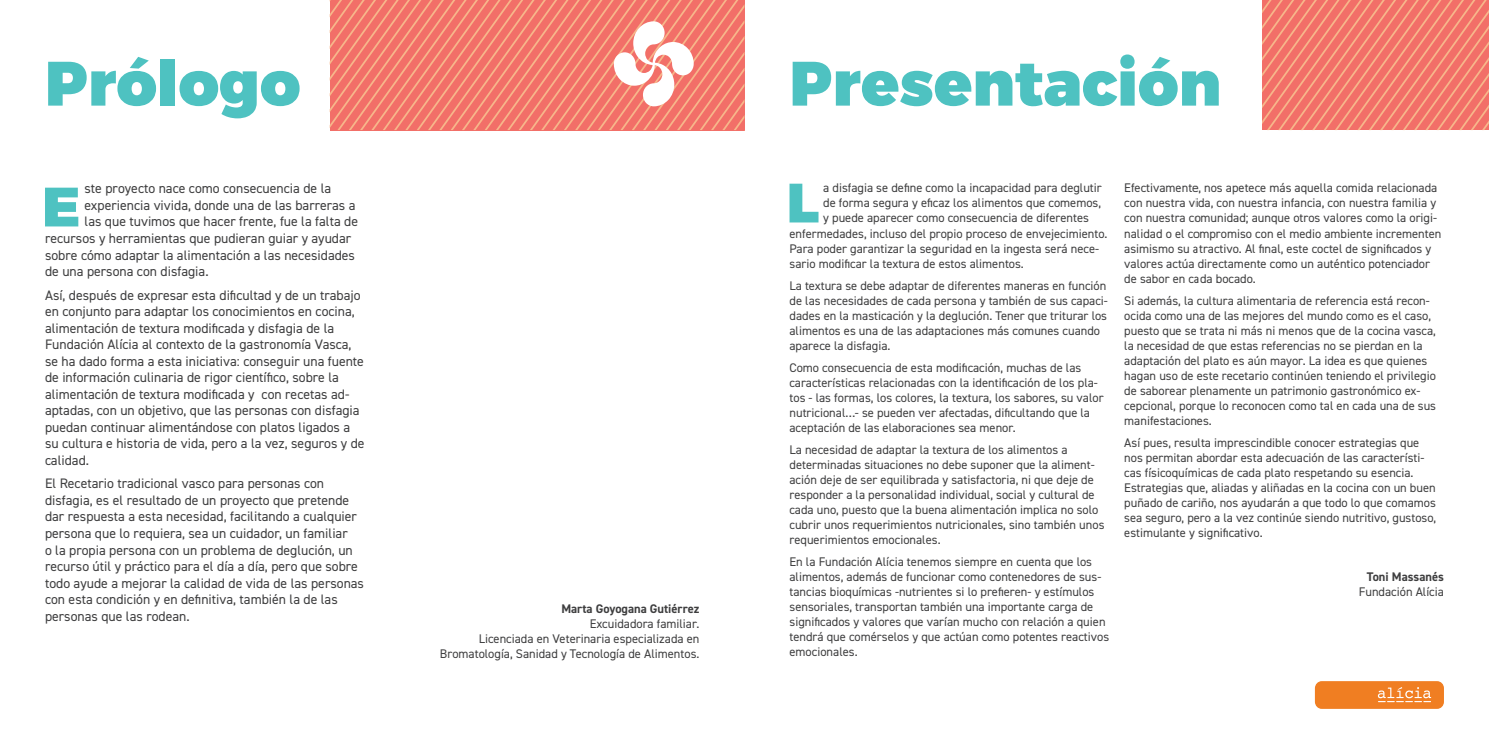
<style>
.page{position:relative;width:1489px;height:745px;background:#fff}
.page>*{position:absolute;margin:0;border:0;box-sizing:border-box;transform-origin:0 0}
.t1{font:900 62.5px "Montserrat";color:#4ec2c1}
.t2{font:900 55.25px "Montserrat";color:#4ec2c1}
.t3{font:13.75px/16.5px "DIN2014";color:#3e3e3f}
.t4{font:12.5px/15px "DIN2014";color:#3e3e3f}
.t5{font:700 12.5px "DIN2014";color:#3e3e3f}
</style>
<div class="page">
<svg style="left:1314px;top:681px;width:129px;height:27px;background:#f18732"></svg>
<svg style="left:1262px;top:0;width:227px;height:130px;background:#f27c6e"></svg>
<svg style="left:330px;top:0;width:414px;height:131px;background:#f38476"></svg>
<p class="t1" style="left:45px;top:32px;width:257px">Prólogo</p>
<p class="t1" style="left:789px;top:32px;width:433px">Presentación</p>
<p class="t2" style="left:42px;top:161px;width:40px">E</p>
<p class="t3" style="left:85px;top:180px;width:248px">ste proyecto nace como consecuencia de la</p>
<p class="t3" style="left:85px;top:196px;width:272px">experiencia vivida, donde una de las barreras a</p>
<p class="t3" style="left:85px;top:213px;width:275px">las que tuvimos que hacer frente, fue la falta de</p>
<p class="t3" style="left:45px;top:229px;width:308px">recursos y herramientas que pudieran guiar y ayudar</p>
<p class="t3" style="left:45px;top:246px;width:311px">sobre cómo adaptar la alimentación a las necesidades</p>
<p class="t3" style="left:45px;top:262px;width:165px">de una persona con disfagia.</p>
<p class="t3" style="left:45px;top:286px;width:321px">Así, después de expresar esta dificultad y de un trabajo en conjunto para adaptar los conocimientos en cocina, alimentación de textura modificada y disfagia de la Fundación Alícia al contexto de la gastronomía Vasca, se ha dado forma a esta iniciativa: conseguir una fuente de información culinaria de rigor científico, sobre la alimentación de textura modificada y con recetas ad&shy;aptadas, con un objetivo, que las personas con disfagia puedan continuar alimentándose con platos ligados a su cultura e historia de vida, pero a la vez, seguros y de calidad.</p>
<p class="t3" style="left:45px;top:475px;width:320px">El Recetario tradicional vasco para personas con disfagia, es el resultado de un proyecto que pretende dar respuesta a esta necesidad, facilitando a cualquier persona que lo requiera, sea un cuidador, un familiar<br>o la propia persona con un problema de deglución, un recurso útil y práctico para el día a día, pero que sobre todo ayude a mejorar la calidad de vida de las personas con esta condición y en definitiva, también la de las personas que las rodean.</p>
<p class="t5" style="left:561px;top:599px;width:140px">Marta Goyogana Gutiérrez</p>
<p class="t4" style="left:589px;top:615px;width:111px">Excuidadora familiar.</p>
<p class="t4" style="left:479px;top:630px;width:222px">Licenciada en Veterinaria especializada en</p>
<p class="t4" style="left:440px;top:645px;width:261px">Bromatología, Sanidad y Tecnología de Alimentos.</p>
<p class="t2" style="left:786px;top:157px;width:34px">L</p>
<p class="t4" style="left:823px;top:180px;width:280px">a disfagia se define como la incapacidad para deglutir</p>
<p class="t4" style="left:823px;top:195px;width:279px">de forma segura y eficaz los alimentos que comemos,</p>
<p class="t4" style="left:823px;top:210px;width:267px">y puede aparecer como consecuencia de diferentes</p>
<p class="t4" style="left:789px;top:225px;width:319px">enfermedades, incluso del propio proceso de envejecimiento.</p>
<p class="t4" style="left:789px;top:240px;width:311px">Para poder garantizar la seguridad en la ingesta será nece-</p>
<p class="t4" style="left:789px;top:255px;width:236px">sario modificar la textura de estos alimentos.</p>
<p class="t4" style="left:789px;top:277px;width:320px">La textura se debe adaptar de diferentes maneras en función de las necesidades de cada persona y también de sus capaci&shy;dades en la masticación y la deglución. Tener que triturar los alimentos es una de las adaptaciones más comunes cuando aparece la disfagia.</p>
<p class="t4" style="left:789px;top:359px;width:315px">Como consecuencia de esta modificación, muchas de las características relacionadas con la identificación de los pla&shy;tos - las formas, los colores, la textura, los sabores, su valor nutricional…- se pueden ver afectadas, dificultando que la aceptación de las elaboraciones sea menor.</p>
<p class="t4" style="left:789px;top:441px;width:316px">La necesidad de adaptar la textura de los alimentos a determinadas situaciones no debe suponer que la aliment&shy;ación deje de ser equilibrada y satisfactoria, ni que deje de responder a la personalidad individual, social y cultural de cada uno, puesto que la buena alimentación implica no solo cubrir unos requerimientos nutricionales, sino también unos requerimientos emocionales.</p>
<p class="t4" style="left:789px;top:554px;width:321px">En la Fundación Alícia tenemos siempre en cuenta que los alimentos, además de funcionar como contenedores de sus&shy;tancias bioquímicas -nutrientes si lo prefieren- y estímulos sensoriales, transportan también una importante carga de significados y valores que varían mucho con relación a quien tendrá que comérselos y que actúan como potentes reactivos emocionales.</p>
<p class="t4" style="left:1124px;top:180px;width:319px">Efectivamente, nos apetece más aquella comida relacionada con nuestra vida, con nuestra infancia, con nuestra familia y con nuestra comunidad; aunque otros valores como la origi&shy;nalidad o el compromiso con el medio ambiente incrementen asimismo su atractivo. Al final, este coctel de significados y valores actúa directamente como un auténtico potenciador de sabor en cada bocado.</p>
<p class="t4" style="left:1124px;top:292px;width:313px">Si además, la cultura alimentaria de referencia está recon&shy;ocida como una de las mejores del mundo como es el caso, puesto que se trata ni más ni menos que de la cocina vasca, la necesidad de que estas referencias no se pierdan en la adaptación del plato es aún mayor. La idea es que quienes hagan uso de este recetario continúen teniendo el privilegio de saborear plenamente un patrimonio gastronómico ex&shy;cepcional, porque lo reconocen como tal en cada una de sus manifestaciones.</p>
<p class="t4" style="left:1124px;top:434px;width:313px">Así pues, resulta imprescindible conocer estrategias que nos permitan abordar esta adecuación de las característi&shy;cas físicoquímicas de cada plato respetando su esencia.<br>Estrategias que, aliadas y aliñadas en la cocina con un buen puñado de cariño, nos ayudarán a que todo lo que comamos sea seguro, pero a la vez continúe siendo nutritivo, gustoso, estimulante y significativo.</p>
<p class="t5" style="left:1366px;top:568px;width:79px">Toni Massanés</p>
<p class="t4" style="left:1358px;top:584px;width:87px">Fundación Alícia</p>
</div>
